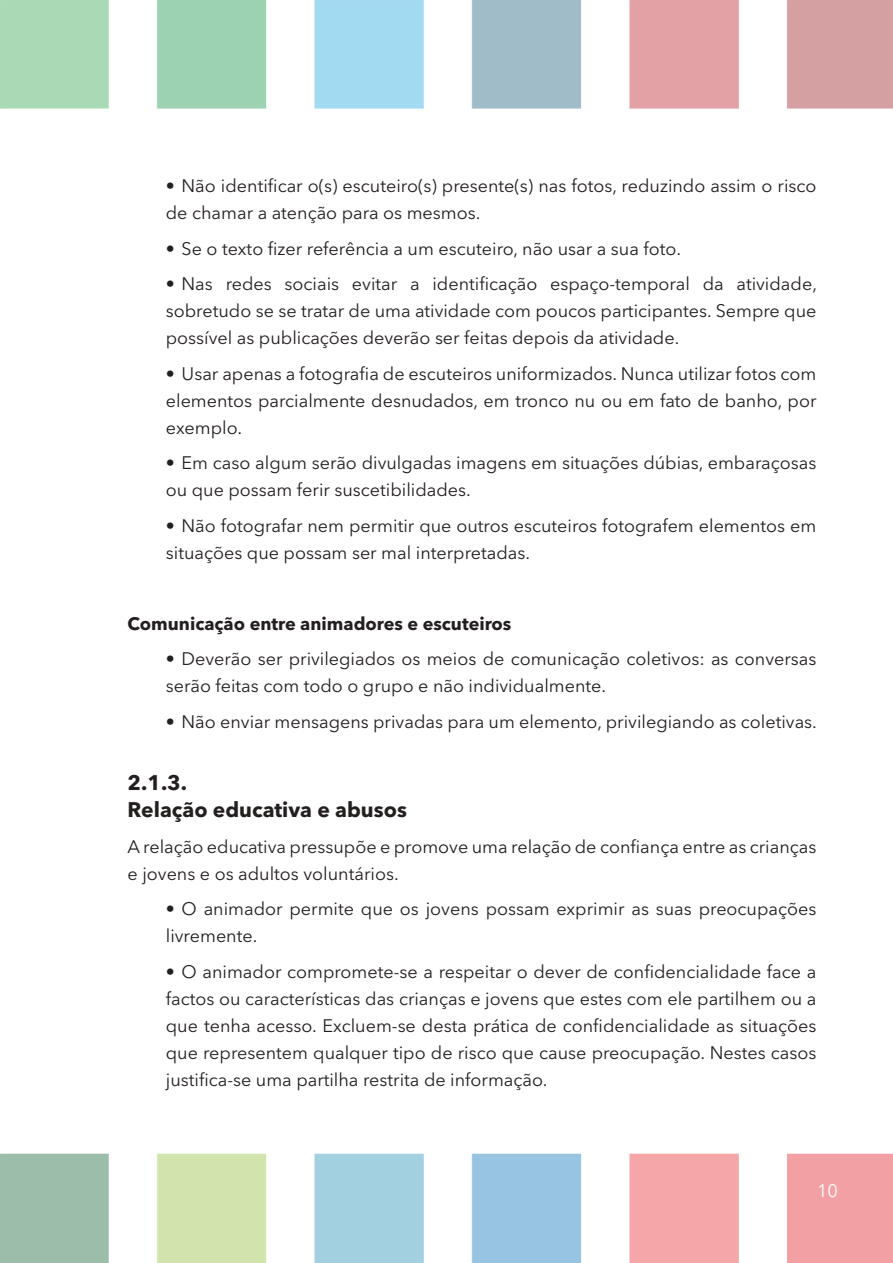
<style>
.page{position:relative;width:893px;height:1263px;background:#fff}
.page>*{position:absolute;margin:0;border:0;box-sizing:border-box;transform-origin:0 0}
.t1{font:700 21px/27px "Avenir Next LT Pro";color:#241f1f}
.t2{font:18px/27px "Avenir Next LT Pro";color:#241f1f}
.t3{font:700 18px "Avenir Next LT Pro";color:#241f1f}
.t4{font:18px "Avenir Next LT Pro";color:#fff}
</style>
<div class="page">
<img style="left:0;top:0;width:893px;height:1263px">
<p class="t2" style="left:166px;top:172px;width:652px">• Não identificar o(s) escuteiro(s) presente(s) nas fotos, reduzindo assim o risco de chamar a atenção para os mesmos.</p>
<p class="t2" style="left:166px;top:235px;width:517px">• Se o texto fizer referência a um escuteiro, não usar a sua foto.</p>
<p class="t2" style="left:166px;top:270px;width:653px;text-align:justify">• Nas redes sociais evitar a identificação espaço-temporal da atividade, sobretudo se se tratar de uma atividade com poucos participantes. Sempre que possível as publicações deverão ser feitas depois da atividade.</p>
<p class="t2" style="left:166px;top:360px;width:652px;text-align:justify">• Usar apenas a fotografia de escuteiros uniformizados. Nunca utilizar fotos com elementos parcialmente desnudados, em tronco nu ou em fato de banho, por exemplo.</p>
<p class="t2" style="left:166px;top:449px;width:652px">• Em caso algum serão divulgadas imagens em situações dúbias, embaraçosas ou que possam ferir suscetibilidades.</p>
<p class="t2" style="left:166px;top:512px;width:652px">• Não fotografar nem permitir que outros escuteiros fotografem elementos em situações que possam ser mal interpretadas.</p>
<p class="t3" style="left:128px;top:612px;width:385px">Comunicação entre animadores e escuteiros</p>
<p class="t2" style="left:166px;top:645px;width:652px">• Deverão ser privilegiados os meios de comunicação coletivos: as conversas serão feitas com todo o grupo e não individualmente.</p>
<p class="t2" style="left:166px;top:708px;width:653px">• Não enviar mensagens privadas para um elemento, privilegiando as coletivas.</p>
<p class="t1" style="left:128px;top:769px;width:281px">2.1.3.<br>Relação educativa e abusos</p>
<p class="t2" style="left:128px;top:833px;width:690px">A relação educativa pressupõe e promove uma relação de confiança entre as crianças e jovens e os adultos voluntários.</p>
<p class="t2" style="left:166px;top:895px;width:652px">• O animador permite que os jovens possam exprimir as suas preocupações livremente.</p>
<p class="t2" style="left:166px;top:958px;width:652px;text-align:justify">• O animador compromete-se a respeitar o dever de confidencialidade face a factos ou características das crianças e jovens que estes com ele partilhem ou a que tenha acesso. Excluem-se desta prática de confidencialidade as situações que representem qualquer tipo de risco que cause preocupação. Nestes casos justifica-se uma partilha restrita de informação.</p>
<p class="t4" style="left:817px;top:1179px;width:22px">10</p>
</div>
